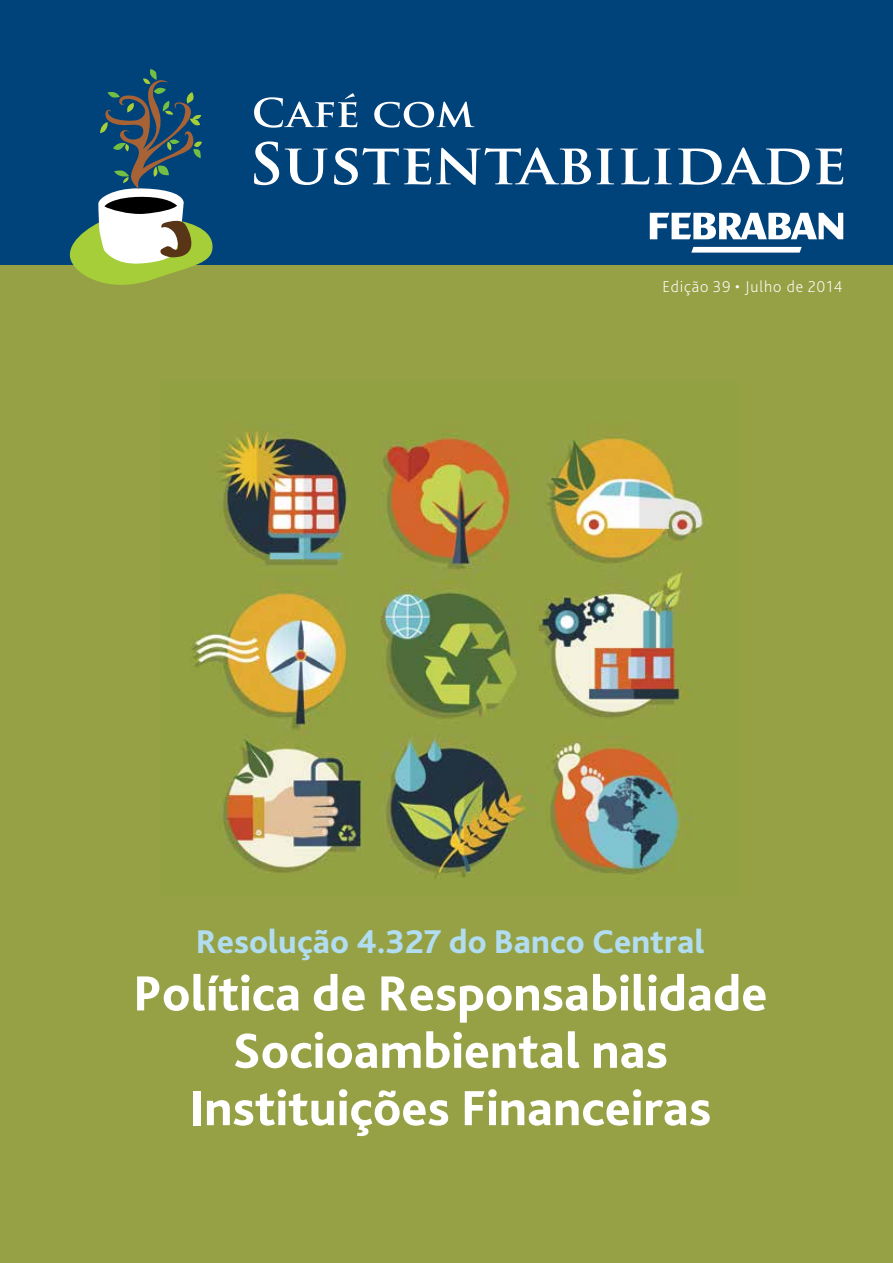
<style>
.page{position:relative;width:893px;height:1263px;background:#fff}
.page>*{position:absolute;margin:0;border:0;box-sizing:border-box;transform-origin:0 0}
.t1{font:800 51.6px/57.3px "Bliss 2";color:#fff;text-align:center}
.t2{font:800 34.35px "Bliss 2";color:#b2ddf0}
.t3{font:200 16.5px "Bliss 2";letter-spacing:.05em;color:#fff}
</style>
<div class="page">
<div style="left:0;top:8px;width:893px;height:1255px;background:#95a144"></div>
<div style="left:0;top:0;width:893px;height:264px;background:#00427a"></div>
<svg style="left:650px;top:213px;width:193px;height:40px"></svg>
<svg style="left:69px;top:69px;width:144px;height:216px"></svg>
<svg style="left:254px;top:141px;width:25px;height:44px"></svg>
<svg style="left:285px;top:149px;width:43px;height:36px"></svg>
<svg style="left:334px;top:147px;width:280px;height:38px"></svg>
<svg style="left:621px;top:149px;width:51px;height:35px"></svg>
<svg style="left:678px;top:147px;width:165px;height:38px"></svg>
<svg style="left:254px;top:93px;width:103px;height:35px"></svg>
<svg style="left:374px;top:102px;width:101px;height:26px"></svg>
<img style="left:190px;top:430px;width:519px;height:449px">
<p class="t3" style="left:662px;top:276px;width:182px">Edição 39 • Julho de 2014</p>
<p class="t2" style="left:196px;top:920px;width:510px">Resolução 4.327 do Banco Central</p>
<p class="t1" style="left:133px;top:963px;width:636px">Política de Responsabilidade<br>Socioambiental nas<br>Instituições Financeiras</p>
</div>
